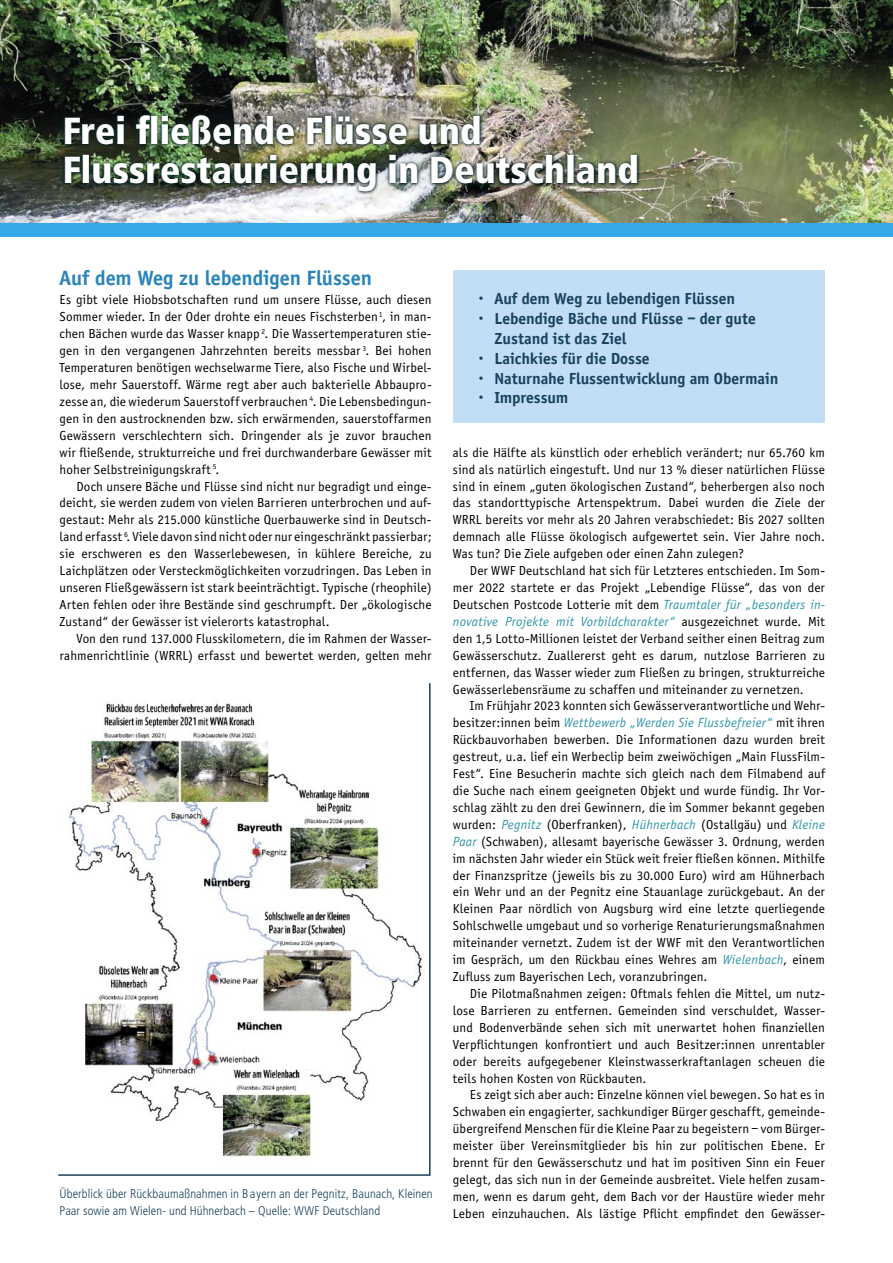
<style>
.page{position:relative;width:893px;height:1263px;background:#fff}
.page>*{position:absolute;margin:0;border:0;box-sizing:border-box;transform-origin:0 0}
.t1{font:900 condensed 37.5px/39.3px "Frutiger";letter-spacing:.005em;color:#fff}
.ueber_1{font:700 21.3px "Officina Sans";color:#2b85ba}
.inhaltsverzeichnis{font:700 16.5px "Officina Sans";color:#19425d}
.body{font:italic 13.65px "Officina Sans";letter-spacing:.02em;color:#3296a7}
.body-2{font:13.5px/17px "Officina Sans";letter-spacing:.01em;color:#000;text-align:justify}
.bildunterschrift{font:300 condensed 12.6px/17px "Frutiger";letter-spacing:.01em;color:#19425d}
.s1{font-style:italic;font-size:13.65px;color:#3296a7}
.s2{font-style:normal;font-size:13.5px;color:#000}
</style>
<div class="page">
<img style="left:0;top:0;width:893px;height:223px">
<div style="left:454px;top:271px;width:371px;height:152px;background:#c2ddf6"></div>
<div style="left:0;top:223px;width:893px;height:14px;background:#36a7e9"></div>
<img style="left:61px;top:111px;width:580px;height:85px">
<img style="left:58px;top:683px;width:373px;height:493px">
<p class="t1" style="left:63px;top:111px;width:578px">Frei fließende Flüsse und<br>Flussrestaurierung in Deutschland</p>
<p class="ueber_1" style="left:60px;top:265px;width:314px">Auf dem Weg zu lebendigen Flüssen</p>
<p class="body-2" style="left:60px;top:292px;width:374px">Es gibt viele Hiobsbotschaften rund um unsere Flüsse, auch diesen Sommer wieder. In der Oder drohte ein neues Fischsterben<sup>1</sup>, in man&shy;chen Bächen wurde das Wasser knapp <sup>2</sup>. Die Wassertemperaturen stie&shy;gen in den vergangenen Jahrzehnten bereits messbar <sup>3</sup>. Bei hohen Temperaturen benötigen wechselwarme Tiere, also Fische und Wirbel&shy;lose, mehr Sauerstoff. Wärme regt aber auch bakterielle Abbaupro&shy;zesse an, die wiederum Sauerstoff verbrauchen <sup>4</sup>. Die Lebensbedingun&shy;gen in den austrocknenden bzw. sich erwärmenden, sauerstoffarmen Gewässern verschlechtern sich. Dringender als je zuvor brauchen wir fließende, strukturreiche und frei durchwanderbare Gewässer mit hoher Selbstreinigungskraft <sup>5</sup>.</p>
<p class="body-2" style="left:60px;top:478px;width:374px;text-indent:17px">Doch unsere Bäche und Flüsse sind nicht nur begradigt und einge&shy;deicht, sie werden zudem von vielen Barrieren unterbrochen und auf&shy;gestaut: Mehr als 215.000 künstliche Querbauwerke sind in Deutsch&shy;land erfasst <sup>6</sup>. Viele davon sind nicht oder nur eingeschränkt passierbar; sie erschweren es den Wasserlebewesen, in kühlere Bereiche, zu Laichplätzen oder Versteckmöglichkeiten vorzudringen. Das Leben in unseren Fließgewässern ist stark beeinträchtigt. Typische (rheophile)<br>Arten fehlen oder ihre Bestände sind geschrumpft. Der „ökologische Zustand“ der Gewässer ist vielerorts katastrophal.</p>
<p class="body-2" style="left:60px;top:630px;width:374px;text-align:right">Von den rund 137.000 Flusskilometern, die im Rahmen der Wasser&shy;rahmenrichtlinie (WRRL) erfasst und bewertet werden, gelten mehr</p>
<p class="bildunterschrift" style="left:60px;top:1186px;width:375px">Überblick über Rückbaumaßnahmen in Bayern an der Pegnitz, Baunach, Kleinen<br>Paar sowie am Wielen- und Hühnerbach – Quelle: WWF Deutschland</p>
<p class="inhaltsverzeichnis" style="left:479px;top:289px;width:257px">· Auf dem Weg zu lebendigen Flüssen</p>
<p class="inhaltsverzeichnis" style="left:479px;top:309px;width:278px">· Lebendige Bäche und Flüsse – der gute</p>
<p class="inhaltsverzeichnis" style="left:494px;top:329px;width:133px">Zustand ist das Ziel</p>
<p class="inhaltsverzeichnis" style="left:479px;top:348px;width:172px">· Laichkies für die Dosse</p>
<p class="inhaltsverzeichnis" style="left:479px;top:368px;width:300px">· Naturnahe Flussentwicklung am Obermain</p>
<p class="inhaltsverzeichnis" style="left:479px;top:388px;width:90px">· Impressum</p>
<p class="body-2" style="left:453px;top:444px;width:374px">als die Hälfte als künstlich oder erheblich verändert; nur 65.760 km sind als natürlich eingestuft. Und nur 13 % dieser natürlichen Flüsse sind in einem „guten ökologischen Zustand“, beherbergen also noch das standorttypische Artenspektrum. Dabei wurden die Ziele der WRRL bereits vor mehr als 20 Jahren verabschiedet: Bis 2027 sollten demnach alle Flüsse ökologisch aufgewertet sein. Vier Jahre noch.<br>Was tun? Die Ziele aufgeben oder einen Zahn zulegen?</p>
<p class="body-2" style="left:453px;top:562px;width:374px;text-indent:17px">Der WWF Deutschland hat sich für Letzteres entschieden. Im Som&shy;mer 2022 startete er das Projekt „Lebendige Flüsse“, das von der Deutschen Postcode Lotterie mit dem <span class="s1">Traumtaler für „besonders in-</span></p>
<p class="body" style="left:453px;top:614px;width:374px">novative Projekte mit Vorbildcharakter“ <span class="s2">ausgezeichnet wurde. Mit</span></p>
<p class="body-2" style="left:453px;top:630px;width:374px">den 1,5 Lotto-Millionen leistet der Verband seither einen Beitrag zum Gewässerschutz. Zuallererst geht es darum, nutzlose Barrieren zu entfernen, das Wasser wieder zum Fließen zu bringen, strukturreiche Gewässerlebensräume zu schaffen und miteinander zu vernetzen.</p>
<p class="body-2" style="left:470px;top:698px;width:357px">Im Frühjahr 2023 konnten sich Gewässerverantwortliche und Wehr-</p>
<p class="body" style="left:453px;top:715px;width:374px"><span class="s2">besitzer:innen beim</span> Wettbewerb „Werden Sie Flussbefreier“ <span class="s2">mit ihren</span></p>
<p class="body-2" style="left:453px;top:731px;width:374px">Rückbauvorhaben bewerben. Die Informationen dazu wurden breit gestreut, u.a. lief ein Werbeclip beim zweiwöchigen „Main FlussFilm-Fest“. Eine Besucherin machte sich gleich nach dem Filmabend auf die Suche nach einem geeigneten Objekt und wurde fündig. Ihr Vor&shy;schlag zählt zu den drei Gewinnern, die im Sommer bekannt gegeben wurden: <span class="s1">Pegnitz</span> (Oberfranken), <span class="s1">Hühnerbach</span> (Ostallgäu) und <span class="s1">Kleine Paar</span> (Schwaben), allesamt bayerische Gewässer 3. Ordnung, werden im nächsten Jahr wieder ein Stück weit freier fließen können. Mithilfe der Finanzspritze (jeweils bis zu 30.000 Euro) wird am Hühnerbach ein Wehr und an der Pegnitz eine Stauanlage zurückgebaut. An der Kleinen Paar nördlich von Augsburg wird eine letzte querliegende Sohlschwelle umgebaut und so vorherige Renaturierungsmaßnahmen miteinander vernetzt. Zudem ist der WWF mit den Verantwortlichen im Gespräch, um den Rückbau eines Wehres am <span class="s1">Wielenbach</span>, einem Zufluss zum Bayerischen Lech, voranzubringen.</p>
<p class="body-2" style="left:453px;top:985px;width:374px;text-indent:17px">Die Pilotmaßnahmen zeigen: Oftmals fehlen die Mittel, um nutz&shy;lose Barrieren zu entfernen. Gemeinden sind verschuldet, Wasser&shy;und Bodenverbände sehen sich mit unerwartet hohen finanziellen Verpflichtungen konfrontiert und auch Besitzer:innen unrentabler oder bereits aufgegebener Kleinstwasserkraftanlagen scheuen die teils hohen Kosten von Rückbauten.</p>
<p class="body-2" style="left:453px;top:1087px;width:374px;text-indent:17px">Es zeigt sich aber auch: Einzelne können viel bewegen. So hat es in Schwaben ein engagierter, sachkundiger Bürger geschafft, gemeinde&shy;übergreifend Menschen für die Kleine Paar zu begeistern – vom Bürger&shy;meister über Vereinsmitglieder bis hin zur politischen Ebene. Er brennt für den Gewässerschutz und hat im positiven Sinn ein Feuer gelegt, das sich nun in der Gemeinde ausbreitet. Viele helfen zusam&shy;men, wenn es darum geht, dem Bach vor der Haustüre wieder mehr Leben einzuhauchen. Als lästige Pflicht empfindet den Gewässer-</p>
</div>
